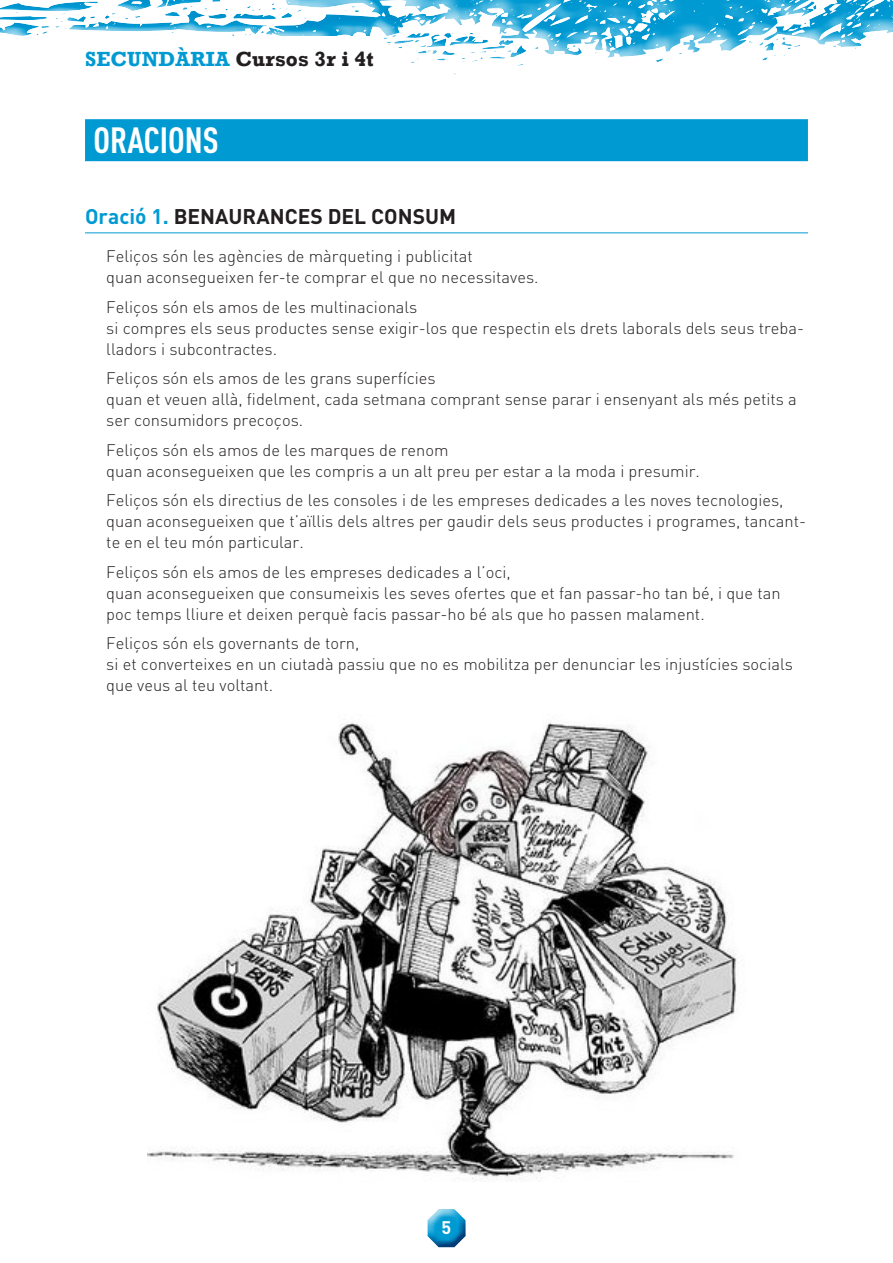
<style>
.page{position:relative;width:893px;height:1263px;background:#fff}
.page>*{position:absolute;margin:0;border:0;box-sizing:border-box;transform-origin:0 0}
.t1{font:700 condensed 36px "DIN Pro";color:#fff}
.t2{font:700 21px "DIN";color:#231f20}
.t3{font:700 21px "Rockwell";letter-spacing:.01em;color:#231f20}
.t4{font:700 18px "DIN Pro";color:#fff}
.t5{font:300 16.5px/21px "DIN";color:#231f20}
.s1{color:#009ad3}
</style>
<div class="page">
<div style="left:0;top:0;width:893px;height:76px;background:#bfe6f2;opacity:.75"></div>
<div style="left:85px;top:37px;width:298px;height:45px;background:#fff"></div>
<div style="left:427px;top:1206px;width:40px;height:30px;background:#fff;opacity:.75"></div>
<div style="left:427px;top:1215px;width:40px;height:33px;background:#033068;opacity:.75"></div>
<div style="left:85px;top:119px;width:723px;height:42px;background:#009ad3"></div>
<hr style="left:85px;top:232px;width:723px;height:1px;background:#009ad3">
<img style="left:147px;top:722px;width:590px;height:458px">
<p class="t3" style="left:85px;top:47px;width:290px"><span class="s1">SECUNDÀRIA</span> Cursos 3r i 4t</p>
<h1 class="t1" style="left:94px;top:113px;width:127px">ORACIONS</h1>
<p class="t2" style="left:85px;top:203px;width:373px"><span class="s1">Oració 1.</span> BENAURANCES DEL CONSUM</p>
<p class="t5" style="left:106px;top:245px;width:434px">Feliços són les agències de màrqueting i publicitat<br>quan aconsegueixen fer-te comprar el que no necessitaves.</p>
<p class="t5" style="left:106px;top:296px;width:699px">Feliços són els amos de les multinacionals<br>si compres els seus productes sense exigir-los que respectin els drets laborals dels seus treba&shy;lladors i subcontractes.</p>
<p class="t5" style="left:106px;top:367px;width:692px">Feliços són els amos de les grans superfícies<br>quan et veuen allà, fidelment, cada setmana comprant sense parar i ensenyant als més petits a ser consumidors precoços.</p>
<p class="t5" style="left:106px;top:439px;width:595px">Feliços són els amos de les marques de renom<br>quan aconsegueixen que les compris a un alt preu per estar a la moda i presumir.</p>
<p class="t5" style="left:106px;top:489px;width:701px">Feliços són els directius de les consoles i de les empreses dedicades a les noves tecnologies, quan aconsegueixen que t’aïllis dels altres per gaudir dels seus productes i programes, tancant&shy;te en el teu món particular.</p>
<p class="t5" style="left:106px;top:561px;width:676px">Feliços són els amos de les empreses dedicades a l’oci,<br>quan aconsegueixen que consumeixis les seves ofertes que et fan passar-ho tan bé, i que tan poc temps lliure et deixen perquè facis passar-ho bé als que ho passen malament.</p>
<p class="t5" style="left:106px;top:632px;width:688px">Feliços són els governants de torn,<br>si et converteixes en un ciutadà passiu que no es mobilitza per denunciar les injustícies socials que veus al teu voltant.</p>
<p class="t4" style="left:442px;top:1215px;width:11px">5</p>
</div>
